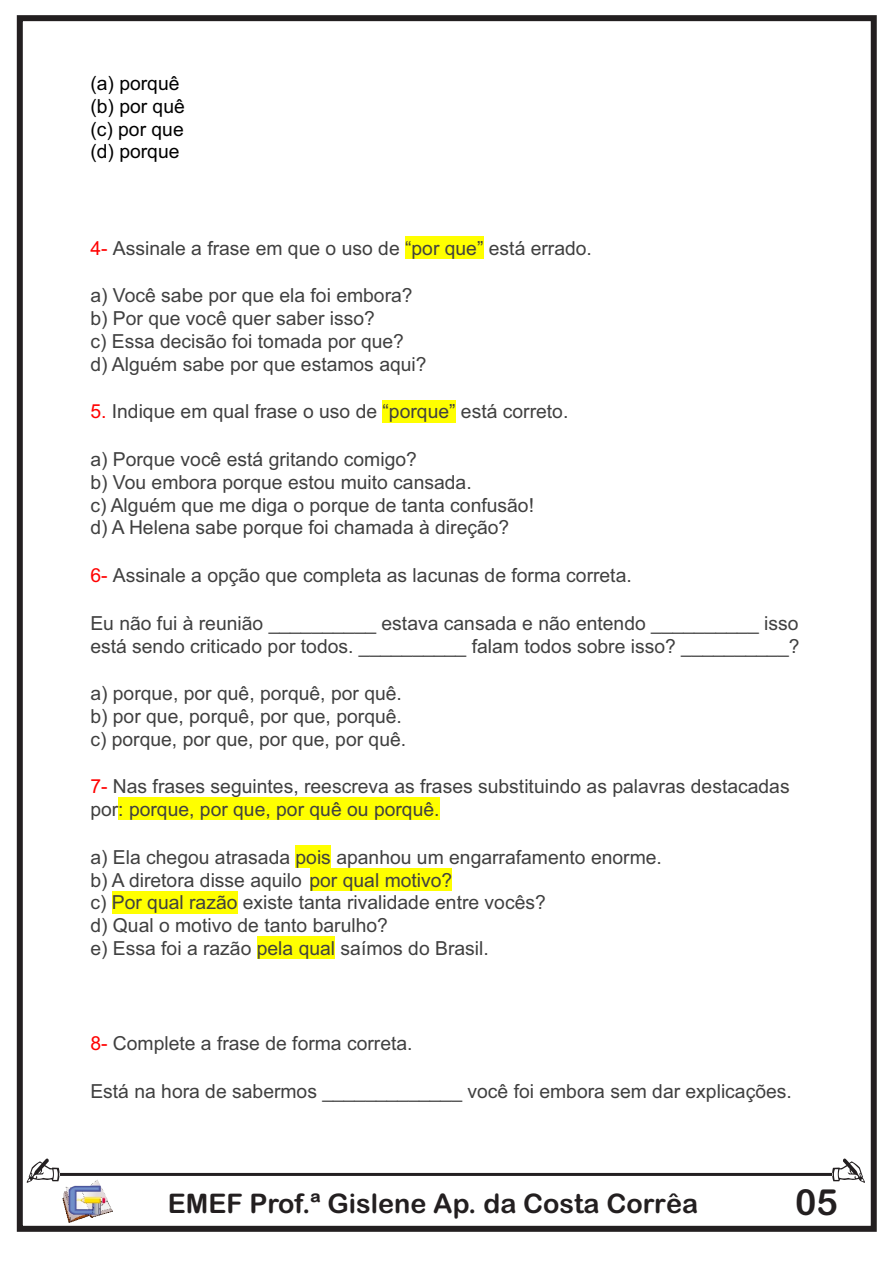
<style>
.page{position:relative;width:893px;height:1263px;background:#fff}
.page>*{position:absolute;margin:0;border:0;box-sizing:border-box;transform-origin:0 0}
.t1{font:36px "Arial Rounded MT Bold";color:#231f20}
.t2{font:27px "Arial Rounded MT Bold";color:#231f20}
.t3{font:19.35px/22.8px "Arial";color:#404040}
.t4{font:19.35px/22.8px "Arial";color:#000}
.s1{color:#f00}
</style>
<div class="page">
<div style="left:405px;top:236px;width:79px;height:23px;background:#ff0"></div>
<div style="left:382px;top:400px;width:74px;height:23px;background:#ff0"></div>
<div style="left:118px;top:797px;width:321px;height:23px;background:#ff0"></div>
<div style="left:295px;top:845px;width:36px;height:23px;background:#ff0"></div>
<div style="left:310px;top:868px;width:142px;height:23px;background:#ff0"></div>
<div style="left:112px;top:891px;width:125px;height:23px;background:#ff0"></div>
<div style="left:257px;top:936px;width:78px;height:23px;background:#ff0"></div>
<div style="left:17px;top:15px;width:860px;height:1217px;border:6px solid #231f20"></div>
<img style="left:62px;top:1183px;width:51px;height:40px">
<svg style="left:27px;top:1158px;width:838px;height:25px"></svg>
<p class="t4" style="left:90px;top:74px;width:96px">(a) porquê (b) por quê (c) por que (d) porque</p>
<p class="t3" style="left:90px;top:238px;width:503px"><span class="s1">4-</span> Assinale a frase em que o uso de “por que” está errado.</p>
<p class="t3" style="left:90px;top:286px;width:338px">a) Você sabe por que ela foi embora? b) Por que você quer saber isso?<br>c) Essa decisão foi tomada por que?<br>d) Alguém sabe por que estamos aqui?</p>
<p class="t3" style="left:90px;top:402px;width:480px"><span class="s1">5.</span> Indique em qual frase o uso de “porque” está correto.</p>
<p class="t3" style="left:90px;top:450px;width:445px">a) Porque você está gritando comigo?<br>b) Vou embora porque estou muito cansada.<br>c) Alguém que me diga o porque de tanta confusão! d) A Helena sabe porque foi chamada à direção?</p>
<p class="t3" style="left:90px;top:566px;width:543px"><span class="s1">6-</span> Assinale a opção que completa as lacunas de forma correta.</p>
<p class="t3" style="left:90px;top:613px;width:711px">Eu não fui à reunião __________ estava cansada e não entendo __________ isso está sendo criticado por todos. __________ falam todos sobre isso? __________?</p>
<p class="t3" style="left:90px;top:684px;width:317px">a) porque, por quê, porquê, por quê. b) por que, porquê, por que, porquê. c) porque, por que, por que, por quê.</p>
<p class="t3" style="left:90px;top:777px;width:701px"><span class="s1">7-</span> Nas frases seguintes, reescreva as frases substituindo as palavras destacadas por: porque, por que, por quê ou porquê.</p>
<p class="t3" style="left:90px;top:847px;width:573px">a) Ela chegou atrasada pois apanhou um engarrafamento enorme. b) A diretora disse aquilo por qual motivo?<br>c) Por qual razão existe tanta rivalidade entre vocês?<br>d) Qual o motivo de tanto barulho?<br>e) Essa foi a razão pela qual saímos do Brasil.</p>
<p class="t3" style="left:90px;top:1034px;width:324px"><span class="s1">8-</span> Complete a frase de forma correta.</p>
<p class="t3" style="left:90px;top:1081px;width:703px">Está na hora de sabermos _____________ você foi embora sem dar explicações.</p>
<h2 class="t2" style="left:168px;top:1193px;width:532px">EMEF Prof.ª Gislene Ap. da Costa Corrêa</h2>
<h1 class="t1" style="left:795px;top:1188px;width:44px">05</h1>
</div>
